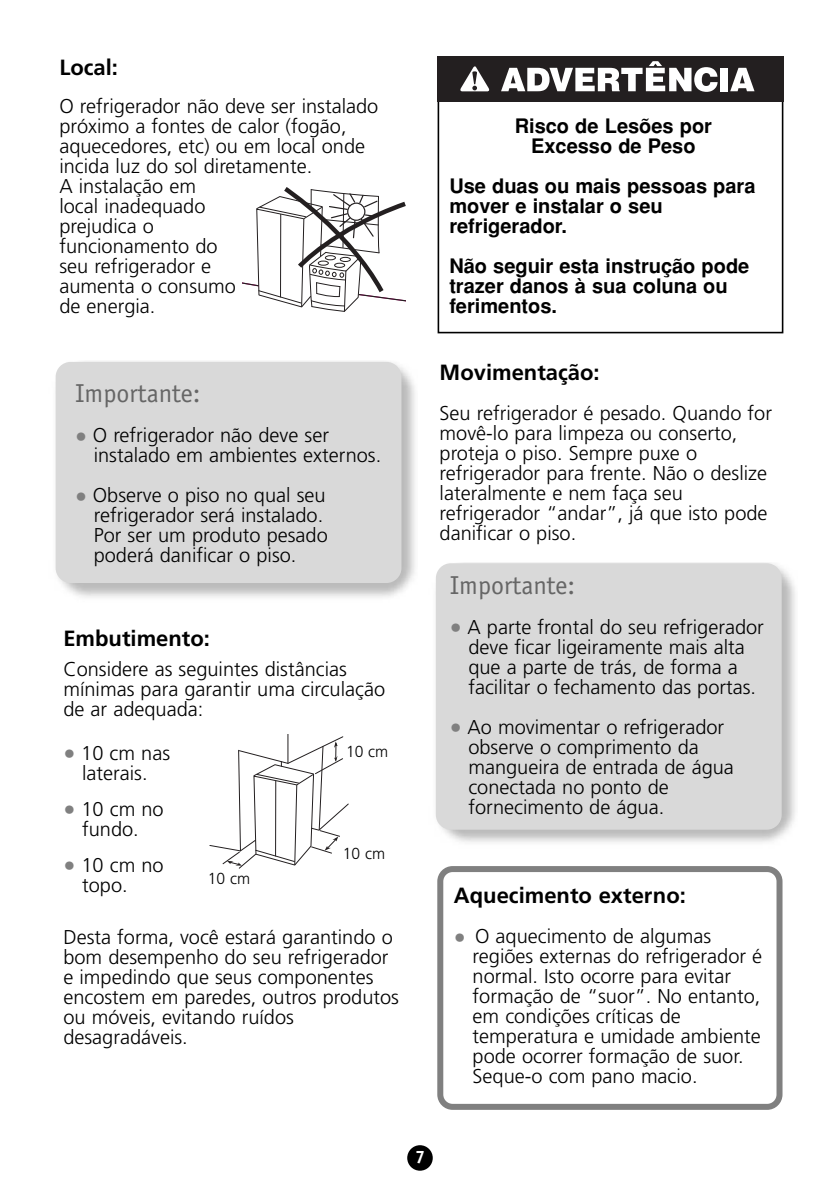
<style>
.page{position:relative;width:838px;height:1190px;background:#fff}
.page>*{position:absolute;margin:0;border:0;box-sizing:border-box;transform-origin:0 0}
.t1{font:26px "Officina Sans";color:#666}
.t2{font:700 22px "Frutiger";color:#000}
.t3{font:300 20px/20px "Frutiger";color:#000}
.t4{font:700 20px/20px "Helvetica";color:#000}
.t5{font:700 18px "Officina Sans";color:#fff}
.t6{font:300 16px "Frutiger";color:#000}
.s1{font-weight:400;font-size:24px;color:#808080}
</style>
<div class="page">
<div style="left:407px;top:1145px;width:26px;height:26px;background:#000;border-radius:50%"></div>
<svg style="left:242px;top:187px;width:163px;height:125px"></svg>
<img style="left:55px;top:361px;width:360px;height:124px">
<img style="left:55px;top:485px;width:360px;height:113px">
<div style="left:56px;top:362px;width:345px;height:221px;background:#d9d9d9;border-radius:15px"></div>
<svg style="left:209px;top:734px;width:140px;height:134px"></svg>
<div style="left:438px;top:67px;width:345px;height:266px;border:2px solid #000"></div>
<div style="left:438px;top:57px;width:345px;height:45px;background:#231f20"></div>
<svg style="left:501px;top:61px;width:217px;height:31px"></svg>
<div style="left:720px;top:68px;width:8px;height:23px;background:#fff"></div>
<svg style="left:730px;top:68px;width:25px;height:23px"></svg>
<svg style="left:460px;top:66px;width:30px;height:25px"></svg>
<div style="left:437px;top:866px;width:346px;height:244px;border:6px solid #808080;border-radius:12px"></div>
<div style="left:436px;top:563px;width:346px;height:267px;background:#d9d9d9;border-radius:15px"></div>
<p class="t2" style="left:59px;top:59px;width:60px">Local:</p>
<p class="t3" style="left:59px;top:98px;width:321px">O refrigerador não deve ser instalado próximo a fontes de calor (fogão, aquecedores, etc) ou em local onde incida luz do sol diretamente.<br>A instalação em<br>local inadequado<br>prejudica o<br>funcionamento do<br>seu refrigerador e<br>aumenta o consumo<br>de energia.</p>
<h1 class="t1" style="left:75px;top:383px;width:127px">Importante:</h1>
<p class="t3" style="left:94px;top:427px;width:289px;text-indent:-19px"><span class="s1">•</span> O refrigerador não deve ser instalado em ambientes externos.</p>
<p class="t3" style="left:94px;top:487px;width:236px;text-indent:-19px"><span class="s1">•</span> Observe o piso no qual seu refrigerador será instalado.<br>Por ser um produto pesado poderá danificar o piso.</p>
<p class="t2" style="left:63px;top:629px;width:148px">Embutimento:</p>
<p class="t3" style="left:63px;top:661px;width:323px">Considere as seguintes distâncias mínimas para garantir uma circulação de ar adequada:</p>
<p class="t3" style="left:63px;top:744px;width:108px;text-align:center"><span class="s1">•</span> 10 cm nas laterais.</p>
<p class="t3" style="left:63px;top:800px;width:102px;text-align:center"><span class="s1">•</span> 10 cm no fundo.</p>
<p class="t3" style="left:82px;top:856px;width:83px;text-indent:-19px"><span class="s1">•</span> 10 cm no topo.</p>
<p class="t3" style="left:63px;top:928px;width:337px">Desta forma, você estará garantindo o bom desempenho do seu refrigerador e impedindo que seus componentes encostem em paredes, outros produtos ou móveis, evitando ruídos desagradáveis.</p>
<p class="t6" style="left:346px;top:745px;width:44px">10 cm</p>
<p class="t6" style="left:343px;top:847px;width:44px">10 cm</p>
<p class="t6" style="left:208px;top:872px;width:44px">10 cm</p>
<p class="t4" style="left:515px;top:117px;width:199px;text-align:center">Risco de Lesões por<br>Excesso de Peso</p>
<p class="t4" style="left:449px;top:177px;width:308px">Use duas ou mais pessoas para mover e instalar o seu refrigerador.</p>
<p class="t4" style="left:449px;top:257px;width:302px">Não seguir esta instrução pode trazer danos à sua coluna ou ferimentos.</p>
<p class="t2" style="left:440px;top:364px;width:162px">Movimentação:</p>
<p class="t3" style="left:440px;top:405px;width:334px">Seu refrigerador é pesado. Quando for movê-lo para limpeza ou conserto, proteja o piso. Sempre puxe o refrigerador para frente. Não o deslize lateralmente e nem faça seu refrigerador “andar”, já que isto pode danificar o piso.</p>
<h1 class="t1" style="left:450px;top:575px;width:127px">Importante:</h1>
<p class="t3" style="left:450px;top:618px;width:316px;text-align:center"><span class="s1">•</span> A parte frontal do seu refrigerador deve ficar ligeiramente mais alta<br>que a parte de trás, de forma a facilitar o fechamento das portas.</p>
<p class="t3" style="left:468px;top:718px;width:267px;text-indent:-19px"><span class="s1">•</span> Ao movimentar o refrigerador observe o comprimento da mangueira de entrada de água conectada no ponto de fornecimento de água.</p>
<p class="t2" style="left:454px;top:887px;width:233px">Aquecimento externo:</p>
<p class="t3" style="left:473px;top:928px;width:291px;text-indent:-19px"><span class="s1">•</span> O aquecimento de algumas regiões externas do refrigerador é normal. Isto ocorre para evitar formação de “suor”. No entanto, em condições críticas de temperatura e umidade ambiente pode ocorrer formação de suor.<br>Seque-o com pano macio.</p>
<p class="t5" style="left:415px;top:1150px;width:12px">7</p>
</div>
